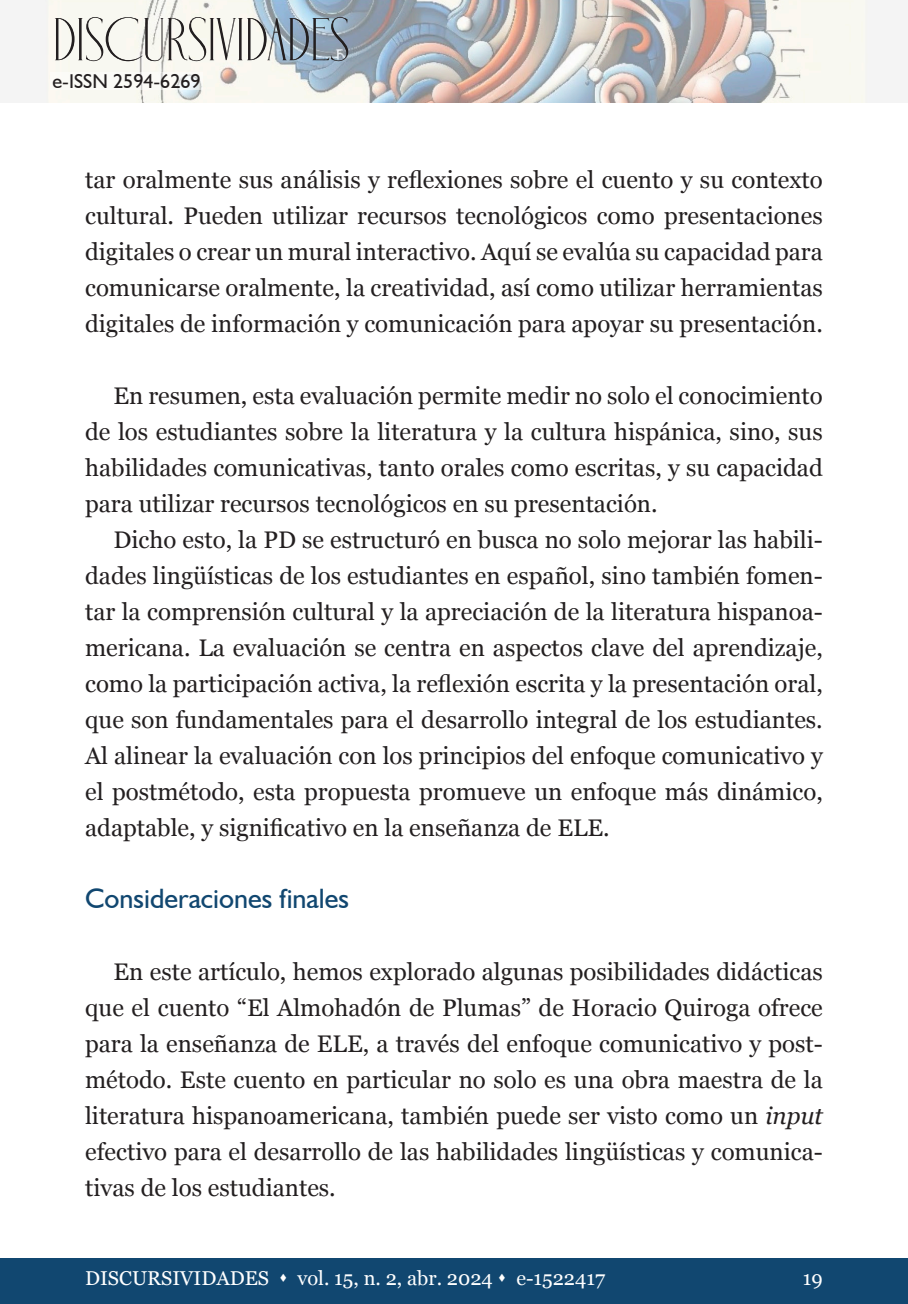
<style>
.page{position:relative;width:908px;height:1304px;background:#fff}
.page>*{position:absolute;margin:0;border:0;box-sizing:border-box;transform-origin:0 0}
.t1{font:60px "Holipop";color:#231f20}
.t2{font:28px "Humanist 521 BT";color:#114770}
.Body_Text{font:24px/36px "Georgia";color:#231f20;text-align:justify}
.t3{font:20px "Georgia";color:#fff}
.t4{font:20px "Humanist 521 BT";color:#231f20}
.s1{font-style:italic}
</style>
<div class="page">
<div style="left:0;top:1259px;width:907px;height:45px;background:#114770"></div>
<img style="left:0;top:0;width:907px;height:103px">
<svg style="left:50px;top:72px;width:153px;height:18px"></svg>
<h1 class="t1" style="left:53px;top:10px;width:298px">DISCURSIVIDADES</h1>
<p class="t4" style="left:52px;top:69px;width:150px">e-ISSN 2594-6269</p>
<p class="Body_Text" style="left:85px;top:161px;width:739px">tar oralmente sus análisis y reflexiones sobre el cuento y su contexto cultural. Pueden utilizar recursos tecnológicos como presentaciones digitales o crear un mural interactivo. Aquí se evalúa su capacidad para comunicarse oralmente, la creatividad, así como utilizar herramientas digitales de información y comunicación para apoyar su presentación.</p>
<p class="Body_Text" style="left:85px;top:377px;width:738px;text-indent:28px">En resumen, esta evaluación permite medir no solo el conocimiento de los estudiantes sobre la literatura y la cultura hispánica, sino, sus habilidades comunicativas, tanto orales como escritas, y su capacidad para utilizar recursos tecnológicos en su presentación.</p>
<p class="Body_Text" style="left:85px;top:521px;width:739px;text-indent:28px">Dicho esto, la PD se estructuró en busca no solo mejorar las habili&shy;dades lingüísticas de los estudiantes en español, sino también fomen&shy;tar la comprensión cultural y la apreciación de la literatura hispanoa&shy;mericana. La evaluación se centra en aspectos clave del aprendizaje, como la participación activa, la reflexión escrita y la presentación oral, que son fundamentales para el desarrollo integral de los estudiantes.<br>Al alinear la evaluación con los principios del enfoque comunicativo y el postmétodo, esta propuesta promueve un enfoque más dinámico, adaptable, y significativo en la enseñanza de ELE.</p>
<p class="t2" style="left:85px;top:881px;width:265px">Consideraciones finales</p>
<p class="Body_Text" style="left:85px;top:953px;width:739px;text-indent:28px">En este artículo, hemos explorado algunas posibilidades didácticas que el cuento “El Almohadón de Plumas” de Horacio Quiroga ofrece para la enseñanza de ELE, a través del enfoque comunicativo y post&shy;método. Este cuento en particular no solo es una obra maestra de la literatura hispanoamericana, también puede ser visto como un <span class="s1">input </span>efectivo para el desarrollo de las habilidades lingüísticas y comunica&shy;tivas de los estudiantes.</p>
<p class="t3" style="left:85px;top:1264px;width:521px">DISCURSIVIDADES ▲ vol. 15, n. 2, abr. 2024 ▲ e-1522417</p>
<p class="t3" style="left:802px;top:1264px;width:21px">19</p>
</div>
